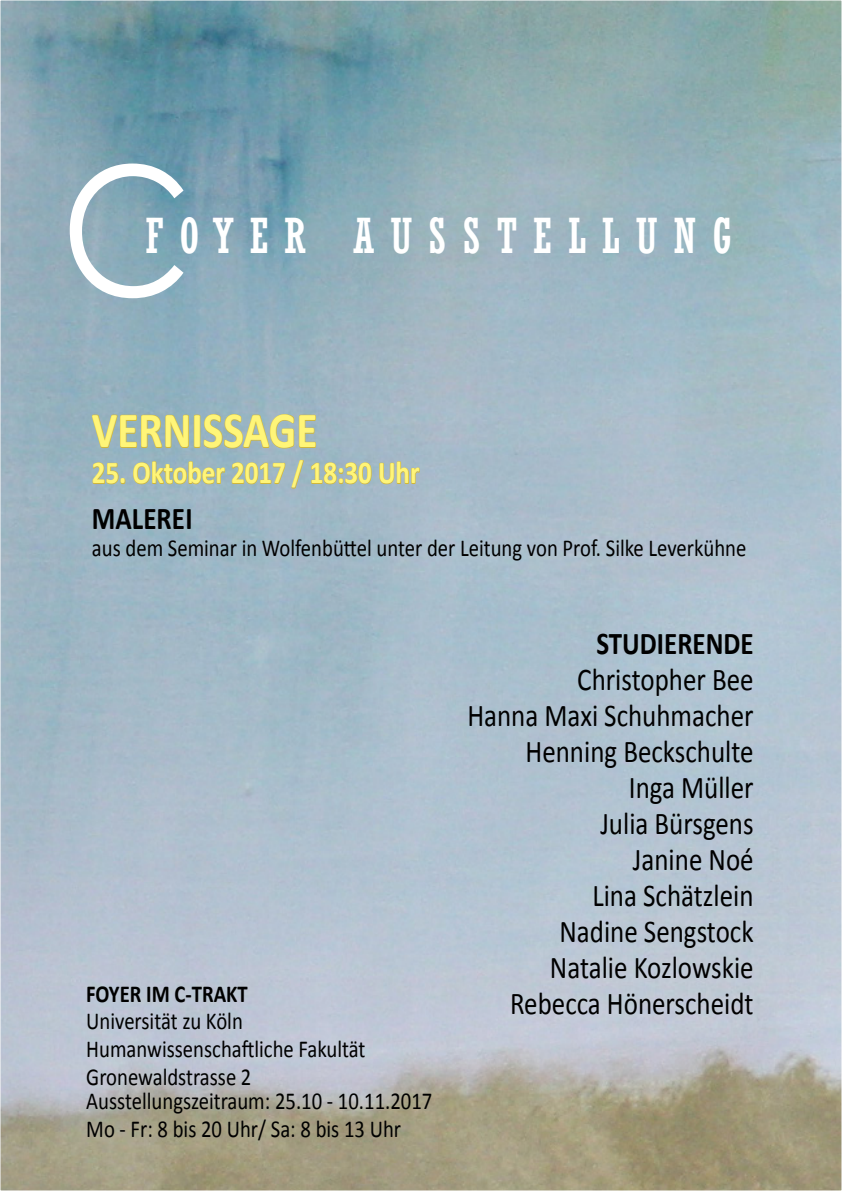
<style>
.page{position:relative;width:842px;height:1191px;background:#fff}
.page>*{position:absolute;margin:0;border:0;box-sizing:border-box;transform-origin:0 0}
.t1{font:178.5px "Century Gothic";color:#fff;scale:.91 1}
.t2{font:700 50.9px "Calibri";color:#fff578;scale:.85 1}
.t3{font:condensed 48px "Rockwell";letter-spacing:.33em;color:#fff}
.t4{font:31.8px/36px "Calibri";color:#000;text-align:right;scale:.85 1}
.t5{font:700 31.8px "Calibri";color:#fff578;scale:.85 1}
.t6{font:700 31.8px "Calibri";color:#000;scale:.85 1}
.t7{font:24.4px/27.6px "Calibri";color:#000;scale:.85 1}
.t8{font:700 24.4px "Calibri";color:#000;scale:.85 1}
</style>
<div class="page">
<img style="left:2px;top:2px;width:838px;height:1187px">
<svg style="left:92px;top:414px;width:224px;height:34px;background:#a1b3a7"></svg>
<svg style="left:93px;top:462px;width:32px;height:22px"></svg>
<svg style="left:133px;top:461px;width:92px;height:23px;background:#a6b49e"></svg>
<svg style="left:232px;top:462px;width:53px;height:22px"></svg>
<svg style="left:291px;top:460px;width:13px;height:28px"></svg>
<svg style="left:311px;top:462px;width:61px;height:22px"></svg>
<svg style="left:379px;top:461px;width:41px;height:23px"></svg>
<h1 class="t1" style="left:61px;top:106px;width:146px">C</h1>
<h3 class="t3" style="left:146px;top:208px;width:588px">FOYER AUSSTELLUNG</h3>
<h2 class="t2" style="left:92px;top:398px;width:267px">VERNISSAGE</h2>
<h3 class="t5" style="left:92px;top:452px;width:387px">25. Oktober 2017 / 18:30 Uhr</h3>
<h3 class="t6" style="left:92px;top:498px;width:120px">MALEREi</h3>
<p class="t7" style="left:92px;top:534px;width:771px">aus dem Seminar in Wolfenbüttel unter der Leitung von Prof. Silke Leverkühne</p>
<p class="t8" style="left:86px;top:978px;width:191px">FOYER IM C-TRAKT</p>
<p class="t7" style="left:86px;top:1007px;width:330px">Universität zu Köln<br>Humanwissenschaftliche Fakultät<br>Gronewaldstrasse 2</p>
<p class="t7" style="left:86px;top:1087px;width:409px">Ausstellungszeitraum: 25.10 - 10.11.2017<br>Mo - Fr: 8 bis 20 Uhr/ Sa: 8 bis 13 Uhr</p>
<h3 class="t6" style="left:596px;top:623px;width:186px">STUDIERENDE</h3>
<h3 class="t4" style="left:467px;top:661px;width:338px">Christopher Bee<br>Hanna Maxi Schuhmacher<br>Henning Beckschulte<br>Inga Müller<br>Julia Bürsgens<br>Janine Noé<br>Lina Schätzlein<br>Nadine Sengstock<br>Natalie Kozlowskie<br>Rebecca Hönerscheidt</h3>
</div>
